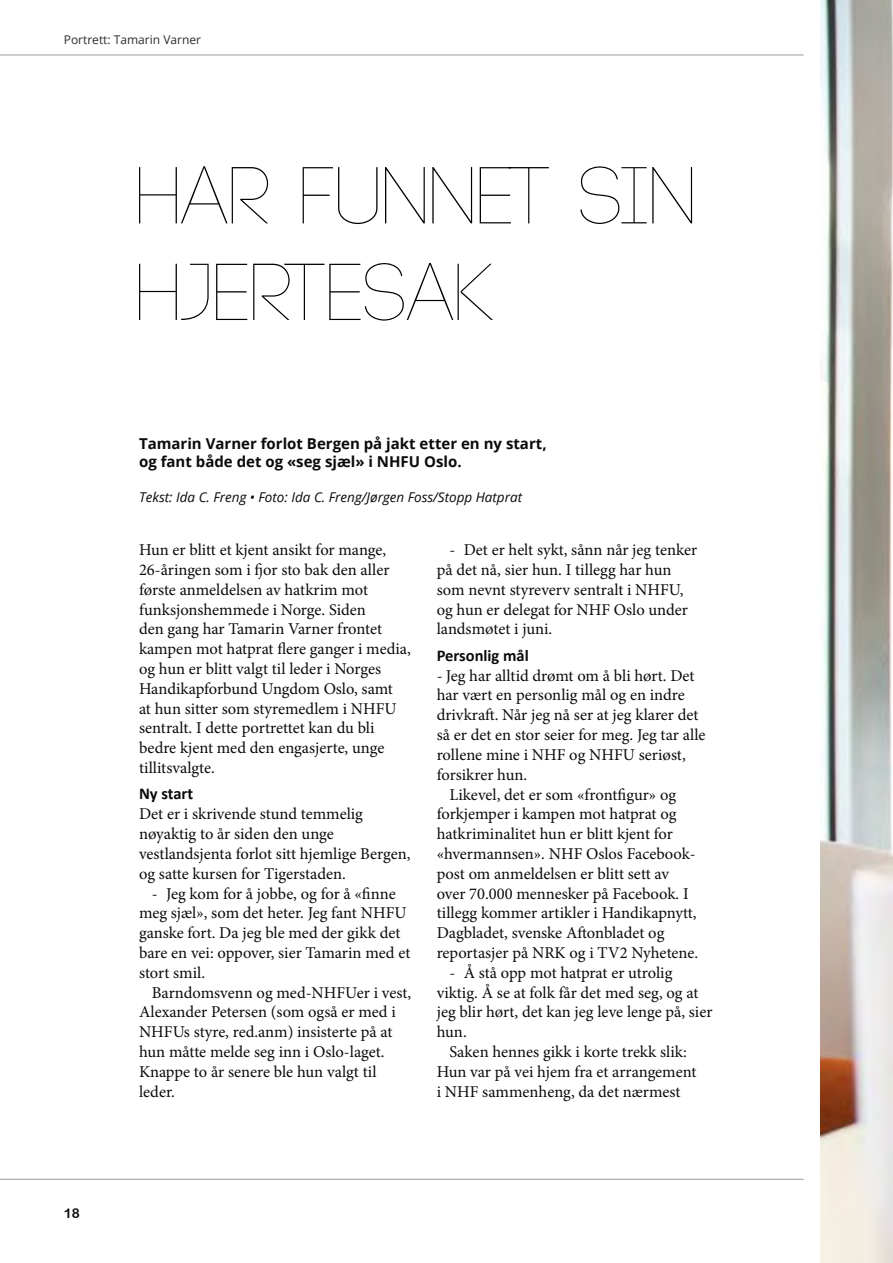
<style>
.page{position:relative;width:893px;height:1263px;background:#fff}
.page>*{position:absolute;margin:0;border:0;box-sizing:border-box;transform-origin:0 0}
.Tekst_normal_u_ordde{font:16.5px/19.8px "Minion Pro";color:#0a0b0b}
.Tekst_uten_innrykk{font:16.5px/19.8px "Minion Pro";color:#0a0b0b}
.t1{font:700 16.5px "Calibri";color:#0a0b0b}
.Tekst_uten_innrykk-2{font:700 15px/18px "Open Sans";color:#0a0b0b}
.Tekst_uten_innrykk-3{font:italic 13.5px "Open Sans";color:#0a0b0b}
.t2{font:13.5px "Arial Rounded MT Bold";color:#0a0b0b}
.t3{font:12px "Open Sans";color:#2d2d2f}
</style>
<div class="page">
<img style="left:821px;top:0;width:72px;height:1263px">
<hr style="left:0;top:55px;width:804px;height:1px;background:#9d9d9c">
<hr style="left:0;top:1179px;width:804px;height:1px;background:#9d9d9c">
<svg style="left:139px;top:166px;width:553px;height:58px"></svg>
<svg style="left:139px;top:262px;width:354px;height:59px"></svg>
<p class="t3" style="left:64px;top:32px;width:139px">Portrett: Tamarin Varner</p>
<p class="Tekst_uten_innrykk-2" style="left:139px;top:434px;width:409px">Tamarin Varner forlot Bergen på jakt etter en ny start, og fant både det og «seg sjæl» i NHFU Oslo.</p>
<p class="Tekst_uten_innrykk-3" style="left:139px;top:488px;width:385px">Tekst: Ida C. Freng • Foto: Ida C. Freng/Jørgen Foss/Stopp Hatprat</p>
<p class="t2" style="left:64px;top:1205px;width:18px">18</p>
<p class="Tekst_uten_innrykk" style="left:139px;top:540px;width:273px">Hun er blitt et kjent ansikt for mange, 26-åringen som i fjor sto bak den aller første anmeldelsen av hatkrim mot funksjonshemmede i Norge. Siden<br>den gang har Tamarin Varner frontet kampen mot hatprat flere ganger i media, og hun er blitt valgt til leder i Norges Handikapforbund Ungdom Oslo, samt<br>at hun sitter som styremedlem i NHFU sentralt. I dette portrettet kan du bli bedre kjent med den engasjerte, unge tillitsvalgte.</p>
<h2 class="t1" style="left:139px;top:782px;width:56px">Ny start</h2>
<p class="Tekst_uten_innrykk" style="left:139px;top:804px;width:273px">Det er i skrivende stund temmelig nøyaktig to år siden den unge vestlandsjenta forlot sitt hjemlige Bergen, og satte kursen for Tigerstaden.</p>
<p class="Tekst_normal_u_ordde" style="left:139px;top:883px;width:273px;text-indent:13px">- Jeg kom for å jobbe, og for å «finne meg sjæl», som det heter. Jeg fant NHFU ganske fort. Da jeg ble med der gikk det bare en vei: oppover, sier Tamarin med et stort smil.</p>
<p class="Tekst_normal_u_ordde" style="left:139px;top:982px;width:274px;text-indent:13px">Barndomsvenn og med-NHFUer i vest,<br>Alexander Petersen (som også er med i<br>NHFUs styre, red.anm) insisterte på at hun måtte melde seg inn i Oslo-laget.<br>Knappe to år senere ble hun valgt til leder.</p>
<p class="Tekst_normal_u_ordde" style="left:437px;top:540px;width:262px;text-indent:13px">- Det er helt sykt, sånn når jeg tenker på det nå, sier hun. I tillegg har hun som nevnt styreverv sentralt i NHFU, og hun er delegat for NHF Oslo under landsmøtet i juni.</p>
<h2 class="t1" style="left:437px;top:644px;width:94px">Personlig mål</h2>
<p class="Tekst_uten_innrykk" style="left:437px;top:666px;width:270px">- Jeg har alltid drømt om å bli hørt. Det har vært en personlig mål og en indre drivkraft. Når jeg nå ser at jeg klarer det så er det en stor seier for meg. Jeg tar alle rollene mine i NHF og NHFU seriøst, forsikrer hun.</p>
<p class="Tekst_normal_u_ordde" style="left:437px;top:784px;width:263px;text-indent:13px">Likevel, det er som «frontfigur» og forkjemper i kampen mot hatprat og hatkriminalitet hun er blitt kjent for «hvermannsen». NHF Oslos Facebook&shy;post om anmeldelsen er blitt sett av over 70.000 mennesker på Facebook. I tillegg kommer artikler i Handikapnytt, Dagbladet, svenske Aftonbladet og reportasjer på NRK og i TV2 Nyhetene.</p>
<p class="Tekst_normal_u_ordde" style="left:437px;top:963px;width:277px;text-indent:13px">- Å stå opp mot hatprat er utrolig viktig. Å se at folk får det med seg, og at jeg blir hørt, det kan jeg leve lenge på, sier hun.</p>
<p class="Tekst_normal_u_ordde" style="left:437px;top:1042px;width:261px;text-indent:13px">Saken hennes gikk i korte trekk slik:<br>Hun var på vei hjem fra et arrangement i NHF sammenheng, da det nærmest</p>
</div>
